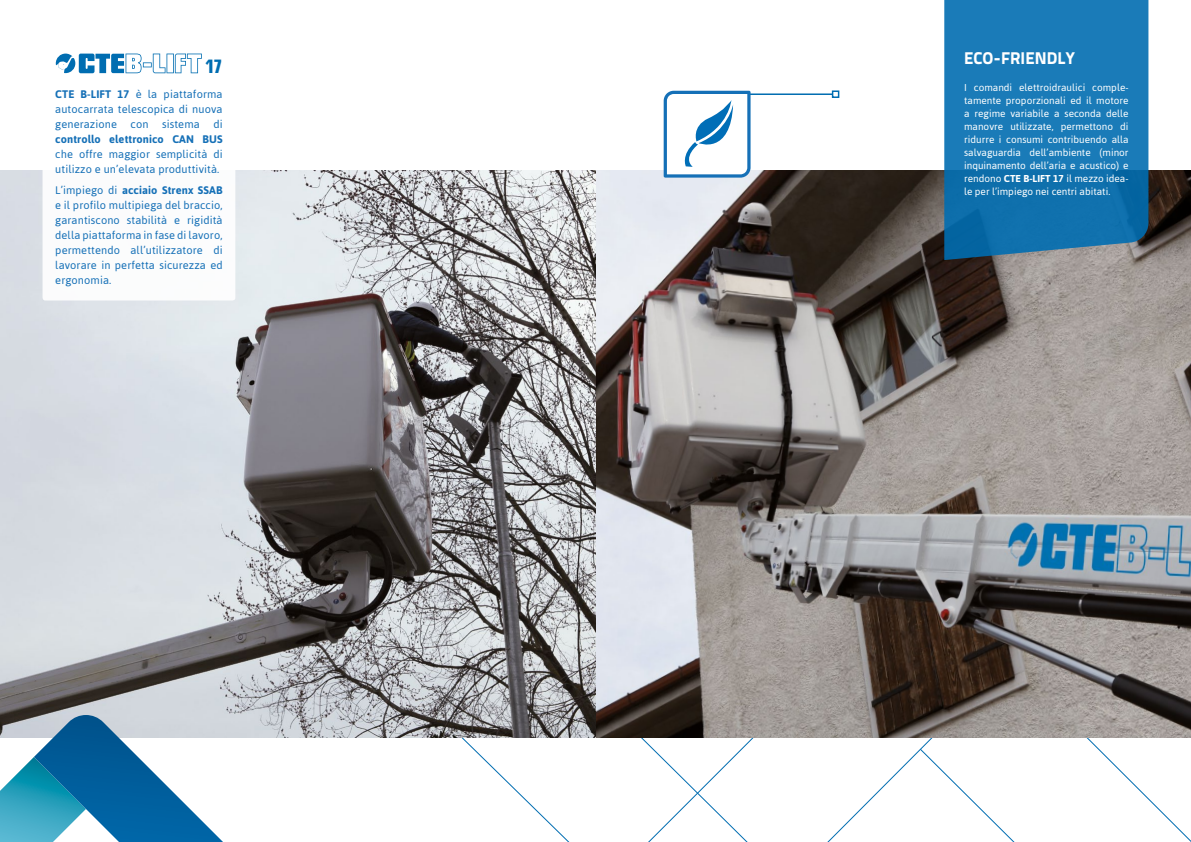
<style>
.page{position:relative;width:1191px;height:842px;background:#fff}
.page>*{position:absolute;margin:0;border:0;box-sizing:border-box;transform-origin:0 0}
.t1{font:700 condensed 18.5px "Eurostile LT Std";color:#006db1}
.t2{font:800 17px "Titillium Text 22 L";color:#fff}
.t3{font:11px/15px "Asap";letter-spacing:.01em;color:#1570b7;text-align:justify}
.t4{font:700 11px "Asap";letter-spacing:.01em;color:#1570b7}
.t5{font:10px/13px "Asap";color:#fff;text-align:justify}
.s1{font-weight:700}
</style>
<div class="page">
<svg style="left:405px;top:737px;width:239px;height:105px"></svg>
<svg style="left:644px;top:737px;width:346px;height:105px"></svg>
<svg style="left:990px;top:737px;width:201px;height:105px"></svg>
<img style="left:0;top:170px;width:1191px;height:567px">
<svg style="left:0;top:715px;width:223px;height:127px"></svg>
<div style="left:43px;top:40px;width:192px;height:260px;background:#fff;border-radius:3px"></div>
<svg style="left:56px;top:54px;width:146px;height:19px"></svg>
<svg style="left:944px;top:0;width:204px;height:260px;background:#1a77b1"></svg>
<hr style="left:737px;top:93px;width:95px;height:2px;background:#006db1">
<div style="left:832px;top:90px;width:7px;height:8px;border:2px solid #006db1"></div>
<svg style="left:663px;top:91px;width:87px;height:87px"></svg>
<h1 class="t1" style="left:205px;top:55px;width:19px">17</h1>
<p class="t3" style="left:55px;top:87px;width:169px"><span class="s1">CTE B-LIFT 17</span> è la piattaforma autocarrata telescopica di nuova generazione con sistema di</p>
<p class="t4" style="left:55px;top:133px;width:169px">controllo elettronico CAN BUS</p>
<p class="t3" style="left:55px;top:147px;width:169px">che offre maggior semplicità di utilizzo e un’elevata produttività.</p>
<p class="t3" style="left:55px;top:182px;width:169px">L’impiego di <span class="s1">acciaio Strenx SSAB </span>e il profilo multipiega del braccio, garantiscono stabilità e rigidità della piattaforma in fase di lavoro, permettendo all’utilizzatore di lavorare in perfetta sicurezza ed ergonomia.</p>
<h2 class="t2" style="left:964px;top:44px;width:113px">ECO-FRIENDLY</h2>
<p class="t5" style="left:964px;top:81px;width:166px">I comandi elettroidraulici comple&shy;tamente proporzionali ed il motore a regime variabile a seconda delle manovre utilizzate, permettono di ridurre i consumi contribuendo alla salvaguardia dell’ambiente (minor inquinamento dell’aria e acustico) e rendono <span class="s1">CTE B-LIFT 17</span> il mezzo idea&shy;le per l’impiego nei centri abitati.</p>
</div>
